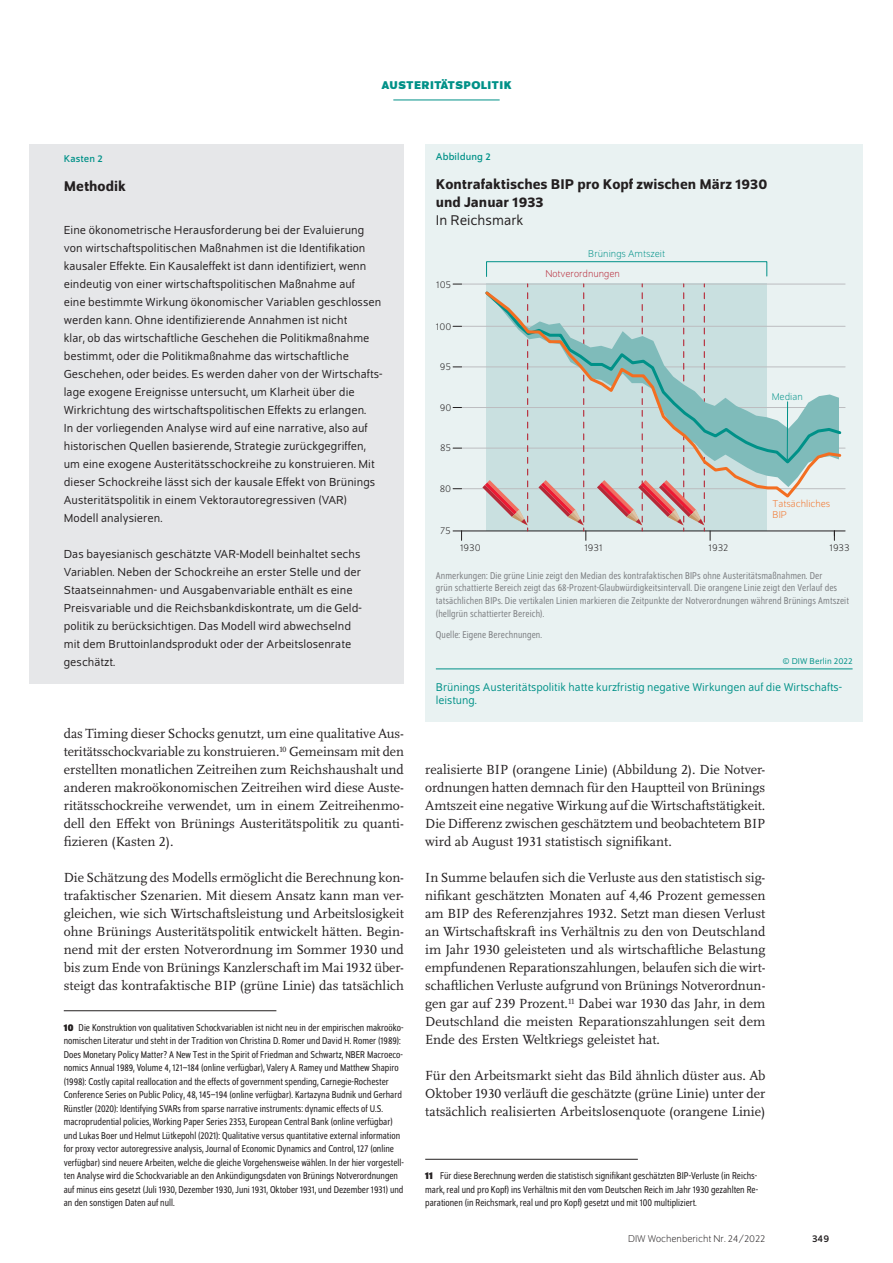
<style>
.page{position:relative;width:893px;height:1263px;background:#fff}
.page>*{position:absolute;margin:0;border:0;box-sizing:border-box;transform-origin:0 0}
.t1{font:500 15px/18px "Schumpeter";color:#231f20}
.t2{font:15px "Schumpeter Blond";color:#231f20}
.t3{font:13.8px/18px "Scala Pro";color:#231f20;text-align:justify}
.t4{font:12.3px/18px "Schumpeter Blond";letter-spacing:.005em;color:#231f20}
.t5{font:12px/13.5px "Schumpeter Blond";color:#009188}
.t6{font:700 12px "Schumpeter";color:#009188}
.t7{font:semi-condensed 10.5px/13.5px "Schumpeter Blond";color:#231f20}
.t8{font:semi-condensed 10.5px/12.8px "Schumpeter Blond";letter-spacing:.01em;color:#808285}
.t9{font:300 10.5px "Schumpeter";color:#231f20}
.t10{font:300 10.5px "Schumpeter";color:#009188}
.t11{font:10.5px "Schumpeter";letter-spacing:.01em;color:#009188}
.t12{font:300 10.5px/10.8px "Schumpeter";color:#f36e21}
.t13{font:300 10.5px "Schumpeter";color:#b72837}
.t14{font:10.5px "Schumpeter";color:#231f20}
.t15{font:9px "Schumpeter Blond";letter-spacing:.01em;color:#009188}
.s1{font-family:"Schumpeter";font-weight:700}
</style>
<div class="page">
<hr style="left:393px;top:100px;width:107px;height:1px;background:#009188">
<hr style="left:64px;top:1010px;width:212px;height:1px;background:#231f20">
<hr style="left:425px;top:1159px;width:213px;height:1px;background:#231f20">
<div style="left:30px;top:144px;width:374px;height:539px;background:#e6e7e9"></div>
<div style="left:425px;top:144px;width:438px;height:577px;background:#e9f2f2"></div>
<div style="left:486px;top:284px;width:281px;height:247px;background:#c9e0e0"></div>
<hr style="left:462px;top:488px;width:383px;height:1px;background:#bcbdc0">
<hr style="left:462px;top:448px;width:383px;height:1px;background:#bcbdc0">
<hr style="left:462px;top:407px;width:383px;height:1px;background:#bcbdc0">
<hr style="left:462px;top:367px;width:383px;height:1px;background:#bcbdc0">
<hr style="left:462px;top:326px;width:383px;height:1px;background:#bcbdc0">
<hr style="left:462px;top:284px;width:383px;height:1px;background:#bcbdc0">
<hr style="left:462px;top:531px;width:383px;height:1px;background:#231f20">
<svg style="left:453px;top:531px;width:9px;height:9px"></svg>
<svg style="left:485px;top:291px;width:358px;height:208px"></svg>
<hr style="left:787px;top:402px;width:1px;height:60px;background:#009188">
<div style="left:486px;top:261px;width:281px;height:16px;border:1px solid #009188"></div>
<svg style="left:482px;top:293px;width:46px;height:238px"></svg>
<svg style="left:538px;top:293px;width:49px;height:247px"></svg>
<svg style="left:597px;top:293px;width:114px;height:247px"></svg>
<hr style="left:436px;top:668px;width:417px;height:1px;background:#009188">
<p class="t6" style="left:381px;top:79px;width:17px">AUSTERITÄTSPOLITIK</p>
<p class="t11" style="left:64px;top:153px;width:41px">Kasten 2</p>
<p class="t1" style="left:64px;top:177px;width:64px">Methodik</p>
<p class="t4" style="left:64px;top:221px;width:320px">Eine ökonometrische Herausforderung bei der Evaluierung von wirtschaftspolitischen Maßnahmen ist die Identifikation kausaler Effekte. Ein Kausaleffekt ist dann identifiziert, wenn eindeutig von einer wirtschaftspolitischen Maßnahme auf<br>eine bestimmte Wirkung ökonomischer Variablen geschlossen werden kann. Ohne identifizierende Annahmen ist nicht<br>klar, ob das wirtschaftliche Geschehen die Politikmaßnahme bestimmt, oder die Politikmaßnahme das wirtschaftliche Geschehen, oder beides. Es werden daher von der Wirtschafts&shy;lage exogene Ereignisse untersucht, um Klarheit über die Wirkrichtung des wirtschaftspolitischen Effekts zu erlangen.<br>In der vorliegenden Analyse wird auf eine narrative, also auf historischen Quellen basierende, Strategie zurückgegriffen, um eine exogene Austeritätsschockreihe zu konstruieren. Mit dieser Schockreihe lässt sich der kausale Effekt von Brünings Austeritätspolitik in einem Vektorautoregressiven (VAR)<br>Modell analysieren.</p>
<p class="t4" style="left:64px;top:545px;width:299px">Das bayesianisch geschätzte VAR-Modell beinhaltet sechs Variablen. Neben der Schockreihe an erster Stelle und der Staatseinnahmen- und Ausgabenvariable enthält es eine Preisvariable und die Reichsbankdiskontrate, um die Geld&shy;politik zu berücksichtigen. Das Modell wird abwechselnd mit dem Bruttoinlandsprodukt oder der Arbeitslosenrate geschätzt.</p>
<p class="t3" style="left:64px;top:724px;width:342px">das Timing dieser Schocks genutzt, um eine qualitative Aus&shy;teritätsschockvariable zu konstruieren.<sup>10</sup> Gemeinsam mit den erstellten monatlichen Zeitreihen zum Reichshaushalt und anderen makroökonomischen Zeitreihen wird diese Auste&shy;ritätsschockreihe verwendet, um in einem Zeitreihenmo&shy;dell den Effekt von Brünings Austeritätspolitik zu quanti&shy;fizieren (Kasten 2).</p>
<p class="t3" style="left:64px;top:868px;width:342px">Die Schätzung des Modells ermöglicht die Berechnung kon&shy;trafaktischer Szenarien. Mit diesem Ansatz kann man ver&shy;gleichen, wie sich Wirtschaftsleistung und Arbeitslosigkeit ohne Brünings Austeritätspolitik entwickelt hätten. Begin&shy;nend mit der ersten Notverordnung im Sommer 1930 und bis zum Ende von Brünings Kanzlerschaft im Mai 1932 über&shy;steigt das kontrafaktische BIP (grüne Linie) das tatsächlich</p>
<p class="t7" style="left:64px;top:1021px;width:341px"><span class="s1">10</span> Die Konstruktion von qualitativen Schockvariablen ist nicht neu in der empirischen makroöko&shy;nomischen Literatur und steht in der Tradition von Christina D. Romer und David H. Romer (1989):<br>Does Monetary Policy Matter? A New Test in the Spirit of Friedman and Schwartz, NBER Macroeco&shy;nomics Annual 1989, Volume 4, 121–184 (online verfügbar), Valery A. Ramey und Matthew Shapiro (1998): Costly capital reallocation and the effects of government spending, Carnegie-Rochester Conference Series on Public Policy, 48, 145–194 (online verfügbar). Kartazyna Budnik und Gerhard Rünstler (2020): Identifying SVARs from sparse narrative instruments: dynamic effects of U.S. macroprudential policies, Working Paper Series 2353, European Central Bank (online verfügbar) und Lukas Boer und Helmut Lütkepohl (2021): Qualitative versus quantitative external information for proxy vector autoregressive analysis, Journal of Economic Dynamics and Control, 127 (online verfügbar) sind neuere Arbeiten, welche die gleiche Vorgehensweise wählen. In der hier vorgestell&shy;ten Analyse wird die Schockvariable an den Ankündigungsdaten von Brünings Notverordnungen auf minus eins gesetzt (Juli 1930, Dezember 1930, Juni 1931, Oktober 1931, und Dezember 1931) und an den sonstigen Daten auf null.</p>
<p class="t11" style="left:436px;top:151px;width:56px">Abbildung 2</p>
<p class="t1" style="left:436px;top:175px;width:333px">Kontrafaktisches BIP pro Kopf zwischen März 1930 und Januar 1933</p>
<p class="t2" style="left:436px;top:212px;width:89px">In Reichsmark</p>
<p class="t10" style="left:588px;top:248px;width:78px">Brünings Amtszeit</p>
<p class="t9" style="left:436px;top:280px;width:17px">105</p>
<p class="t13" style="left:545px;top:269px;width:76px">Notverordnungen</p>
<p class="t9" style="left:436px;top:321px;width:17px">100</p>
<p class="t9" style="left:440px;top:362px;width:13px">95</p>
<p class="t9" style="left:440px;top:402px;width:13px">90</p>
<p class="t10" style="left:772px;top:391px;width:33px">Median</p>
<p class="t9" style="left:440px;top:443px;width:13px">85</p>
<p class="t9" style="left:440px;top:483px;width:13px">80</p>
<p class="t9" style="left:440px;top:526px;width:12px">75</p>
<p class="t12" style="left:773px;top:498px;width:59px">Tatsächliches<br>BIP</p>
<p class="t9" style="left:460px;top:542px;width:22px">1930</p>
<p class="t9" style="left:584px;top:542px;width:20px">1931</p>
<p class="t9" style="left:709px;top:542px;width:21px">1932</p>
<p class="t9" style="left:829px;top:542px;width:22px">1933</p>
<p class="t8" style="left:436px;top:569px;width:415px">Anmerkungen: Die grüne Linie zeigt den Median des kontrafaktischen BIPs ohne Austeritätsmaßnahmen. Der<br>grün schattierte Bereich zeigt das 68-Prozent-Glaubwürdigkeitsintervall. Die orangene Linie zeigt den Verlauf des tatsächlichen BIPs. Die vertikalen Linien markieren die Zeitpunkte der Notverordnungen während Brünings Amtszeit (hellgrün schattierter Bereich).</p>
<p class="t8" style="left:436px;top:628px;width:108px">Quelle: Eigene Berechnungen.</p>
<p class="t15" style="left:782px;top:657px;width:72px">© DIW Berlin 2022</p>
<p class="t5" style="left:436px;top:680px;width:408px">Brünings Austeritätspolitik hatte kurzfristig negative Wirkungen auf die Wirtschafts&shy;leistung.</p>
<p class="t3" style="left:425px;top:760px;width:342px">realisierte BIP (orangene Linie) (Abbildung 2). Die Notver&shy;ordnungen hatten demnach für den Hauptteil von Brünings Amtszeit eine negative Wirkung auf die Wirtschaftstätigkeit.<br>Die Differenz zwischen geschätztem und beobachtetem BIP wird ab August 1931 statistisch signifikant.</p>
<p class="t3" style="left:425px;top:868px;width:342px">In Summe belaufen sich die Verluste aus den statistisch sig&shy;nifikant geschätzten Monaten auf 4,46 Prozent gemessen am BIP des Referenzjahres 1932. Setzt man diesen Verlust an Wirtschaftskraft ins Verhältnis zu den von Deutschland im Jahr 1930 geleisteten und als wirtschaftliche Belastung empfundenen Reparationszahlungen, belaufen sich die wirt&shy;schaftlichen Verluste aufgrund von Brünings Notverordnun&shy;gen gar auf 239 Prozent.<sup>11</sup> Dabei war 1930 das Jahr, in dem Deutschland die meisten Reparationszahlungen seit dem Ende des Ersten Weltkriegs geleistet hat.</p>
<p class="t3" style="left:425px;top:1066px;width:342px">Für den Arbeitsmarkt sieht das Bild ähnlich düster aus. Ab Oktober 1930 verläuft die geschätzte (grüne Linie) unter der tatsächlich realisierten Arbeitslosenquote (orangene Linie)</p>
<p class="t7" style="left:425px;top:1169px;width:334px;text-align:justify"><span class="s1">11</span> Für diese Berechnung werden die statistisch signifikant geschätzten BIP-Verluste (in Reichs&shy;mark, real und pro Kopf) ins Verhältnis mit den vom Deutschen Reich im Jahr 1930 gezahlten Re&shy;parationen (in Reichsmark, real und pro Kopf) gesetzt und mit 100 multipliziert.</p>
<p class="t9" style="left:628px;top:1234px;width:139px">DIW Wochenbericht Nr. 24/2022</p>
<p class="t14" style="left:812px;top:1233px;width:19px">349</p>
</div>
